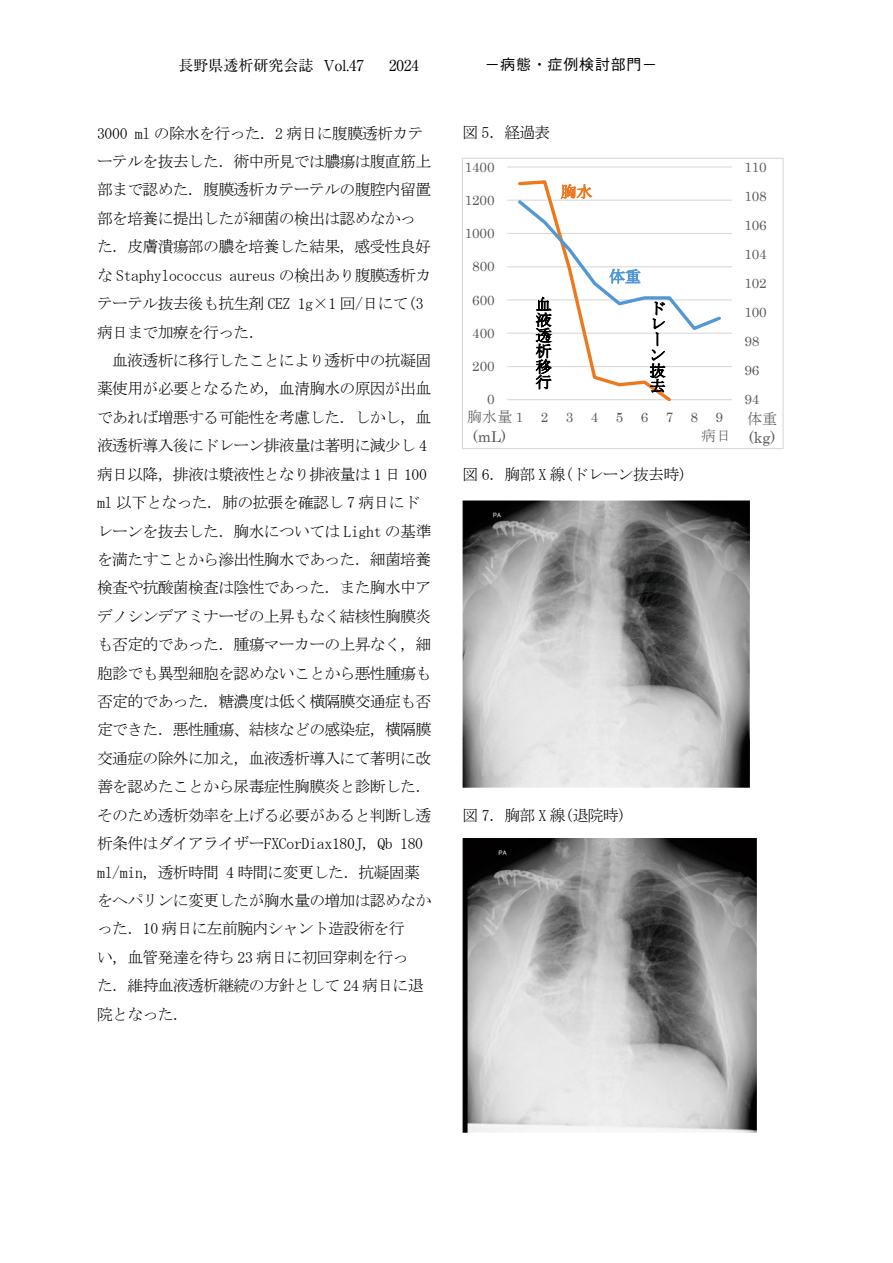
<style>
.page{position:relative;width:893px;height:1263px;background:#fff}
.page>*{position:absolute;margin:0;border:0;box-sizing:border-box;transform-origin:0 0}
.t1{font:15.9px/28.5px "MS Mincho";letter-spacing:-.045em;color:#000}
.t2{font:15.9px "MS Mincho";color:#ed791f}
.t3{font:15.9px "MS Mincho";color:#5498d3}
.t4{font:15px "Ryumin Pro";color:#000}
.t5{font:500 15px "Gothic BBB Pro";letter-spacing:.05em;color:#000}
.t6{font:15px "Century";color:#595959}
.t7{font:15px "MS Mincho";letter-spacing:.01em;color:#595959}
.t8{font:13.5px "Century";letter-spacing:.005em;color:#595959}
</style>
<div class="page">
<hr style="left:507px;top:366px;width:225px;height:1px;background:#d9d9d9">
<hr style="left:507px;top:333px;width:225px;height:1px;background:#d9d9d9">
<hr style="left:507px;top:299px;width:225px;height:1px;background:#d9d9d9">
<hr style="left:507px;top:266px;width:225px;height:1px;background:#d9d9d9">
<hr style="left:507px;top:233px;width:225px;height:1px;background:#d9d9d9">
<hr style="left:507px;top:200px;width:225px;height:1px;background:#d9d9d9">
<hr style="left:507px;top:166px;width:225px;height:2px;background:#d9d9d9">
<hr style="left:507px;top:399px;width:225px;height:1px;background:#d9d9d9">
<svg style="left:515px;top:180px;width:209px;height:221px"></svg>
<div style="left:462px;top:158px;width:322px;height:291px;border:1px solid #d9d9d9"></div>
<img style="left:462px;top:501px;width:287px;height:286px">
<img style="left:462px;top:838px;width:294px;height:294px">
<p class="t4" style="left:179px;top:53px;width:187px">長野県透析研究会誌 Vol.47</p>
<p class="t4" style="left:389px;top:53px;width:31px">2024</p>
<p class="t5" style="left:485px;top:53px;width:174px">－病態・症例検討部門－</p>
<p class="t1" style="left:97px;top:119px;width:336px">3000 ml の除水を行った．2 病日に腹膜透析カテーテルを抜去した．術中所見では膿瘍は腹直筋上部まで認めた．腹膜透析カテーテルの腹腔内留置部を培養に提出したが細菌の検出は認めなかった．皮膚潰瘍部の膿を培養した結果，感受性良好な Staphylococcus aureus の検出あり腹膜透析カテーテル抜去後も抗生剤 CEZ 1g×1 回/日にて(3病日まで加療を行った．</p>
<p class="t1" style="left:97px;top:346px;width:336px;text-indent:15px">血液透析に移行したことにより透析中の抗凝固薬使用が必要となるため，血清胸水の原因が出血であれば増悪する可能性を考慮した．しかし，血液透析導入後にドレーン排液量は著明に減少し 4病日以降，排液は漿液性となり排液量は 1 日 100 ml 以下となった．肺の拡張を確認し 7 病日にドレーンを抜去した．胸水については Light の基準を満たすことから滲出性胸水であった．細菌培養検査や抗酸菌検査は陰性であった．また胸水中アデノシンデアミナーゼの上昇もなく結核性胸膜炎も否定的であった．腫瘍マーカーの上昇なく，細胞診でも異型細胞を認めないことから悪性腫瘍も否定的であった．糖濃度は低く横隔膜交通症も否定できた．悪性腫瘍、結核などの感染症，横隔膜交通症の除外に加え，血液透析導入にて著明に改善を認めたことから尿毒症性胸膜炎と診断した．そのため透析効率を上げる必要があると判断し透析条件はダイアライザーFXCorDiax180J, Qb 180 ml/min，透析時間 4 時間に変更した．抗凝固薬をヘパリンに変更したが胸水量の増加は認めなかった．10 病日に左前腕内シャント造設術を行<br>い，血管発達を待ち 23 病日に初回穿刺を行っ<br>た．維持血液透析継続の方針として 24 病日に退院となった．</p>
<p class="t1" style="left:463px;top:118px;width:89px">図 5．経過表</p>
<p class="t8" style="left:465px;top:155px;width:32px">1400</p>
<p class="t8" style="left:465px;top:189px;width:32px">1200</p>
<p class="t8" style="left:465px;top:222px;width:32px">1000</p>
<p class="t8" style="left:472px;top:255px;width:24px">800</p>
<p class="t8" style="left:472px;top:288px;width:24px">600</p>
<p class="t8" style="left:472px;top:321px;width:24px">400</p>
<p class="t8" style="left:472px;top:355px;width:24px">200</p>
<p class="t8" style="left:487px;top:388px;width:9px">0</p>
<p class="t2" style="left:561px;top:184px;width:33px">胸水</p>
<p class="t3" style="left:609px;top:268px;width:33px">体重</p>
<p class="t1" style="left:536px;top:297px;width:17px;line-height:15.5px;text-align:justify">血液透析移行</p>
<p class="t1" style="left:650px;top:301px;width:17px;line-height:15.6px">ドレーン抜去</p>
<p class="t8" style="left:744px;top:155px;width:24px">110</p>
<p class="t8" style="left:744px;top:184px;width:24px">108</p>
<p class="t8" style="left:744px;top:213px;width:24px">106</p>
<p class="t8" style="left:744px;top:243px;width:24px">104</p>
<p class="t8" style="left:744px;top:272px;width:24px">102</p>
<p class="t8" style="left:744px;top:301px;width:24px">100</p>
<p class="t8" style="left:744px;top:330px;width:17px">98</p>
<p class="t8" style="left:744px;top:359px;width:17px">96</p>
<p class="t8" style="left:744px;top:388px;width:17px">94</p>
<p class="t7" style="left:467px;top:409px;width:46px">胸水量</p>
<p class="t6" style="left:473px;top:424px;width:35px">(mL)</p>
<p class="t7" style="left:701px;top:428px;width:32px">病日</p>
<p class="t8" style="left:516px;top:406px;width:9px">1</p>
<p class="t8" style="left:541px;top:406px;width:9px">2</p>
<p class="t8" style="left:566px;top:406px;width:9px">3</p>
<p class="t8" style="left:591px;top:406px;width:9px">4</p>
<p class="t8" style="left:616px;top:406px;width:9px">5</p>
<p class="t8" style="left:641px;top:406px;width:9px">6</p>
<p class="t8" style="left:666px;top:406px;width:9px">7</p>
<p class="t8" style="left:691px;top:406px;width:9px">8</p>
<p class="t8" style="left:716px;top:406px;width:9px">9</p>
<p class="t7" style="left:747px;top:411px;width:32px">体重</p>
<p class="t6" style="left:749px;top:425px;width:28px">(kg)</p>
<p class="t1" style="left:463px;top:459px;width:226px">図 6．胸部 X 線(ドレーン抜去時)</p>
<p class="t1" style="left:463px;top:801px;width:165px">図 7．胸部 X 線(退院時)</p>
</div>
